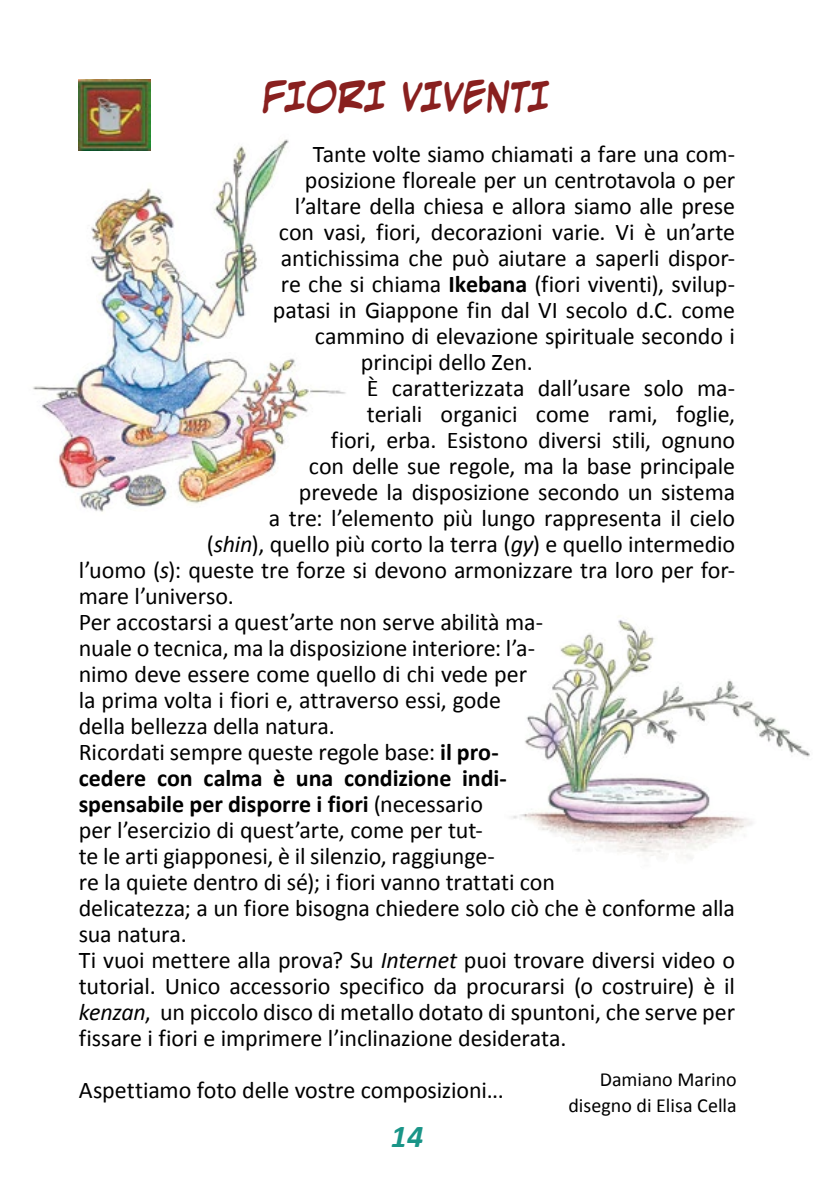
<style>
.page{position:relative;width:814px;height:1191px;background:#fff}
.page>*{position:absolute;margin:0;border:0;box-sizing:border-box;transform-origin:0 0}
.t1{font:700 36px "Evil Genius BB";letter-spacing:-.03em;color:#89201f;scale:.9 1}
.t2{font:italic 700 32px "Calibri";color:#1a9588}
.t3{font:24px "Calibri";letter-spacing:-.005em;color:#000}
.t4{font:700 24px "Calibri";color:#000}
.t5{font:20px/26px "Calibri";color:#000;text-align:right}
.s1{font-weight:700}
.s2{font-style:italic}
.s3{font-weight:400}
</style>
<div class="page">
<img style="left:79px;top:79px;width:72px;height:55px">
<img style="left:33px;top:134px;width:249px;height:378px">
<img style="left:512px;top:620px;width:167px;height:237px">
<h1 class="t1" style="left:262px;top:74px;width:322px">FIORI VIVENTI</h1>
<p class="t3" style="left:313px;top:139px;width:423px">Tante volte siamo chiamati a fare una com-</p>
<p class="t3" style="left:305px;top:165px;width:431px">posizione floreale per un centrotavola o per</p>
<p class="t3" style="left:295px;top:191px;width:442px">l’altare della chiesa e allora siamo alle prese</p>
<p class="t3" style="left:279px;top:217px;width:457px">con vasi, fiori, decorazioni varie. Vi è un’arte</p>
<p class="t3" style="left:281px;top:243px;width:456px">antichissima che può aiutare a saperli dispor-</p>
<p class="t3" style="left:281px;top:269px;width:456px">re che si chiama <span class="s1">Ikebana</span> (fiori viventi), svilup-</p>
<p class="t3" style="left:273px;top:295px;width:464px">patasi in Giappone fin dal VI secolo d.C. come</p>
<p class="t3" style="left:315px;top:321px;width:421px">cammino di elevazione spirituale secondo i</p>
<p class="t3" style="left:361px;top:347px;width:173px">principi dello Zen.</p>
<p class="t3" style="left:367px;top:373px;width:369px">È caratterizzata dall’usare solo ma-</p>
<p class="t3" style="left:367px;top:399px;width:370px">teriali organici come rami, foglie,</p>
<p class="t3" style="left:331px;top:425px;width:405px">fiori, erba. Esistono diversi stili, ognuno</p>
<p class="t3" style="left:309px;top:451px;width:428px">con delle sue regole, ma la base principale</p>
<p class="t3" style="left:299px;top:477px;width:438px">prevede la disposizione secondo un sistema</p>
<p class="t3" style="left:269px;top:503px;width:467px">a tre: l’elemento più lungo rappresenta il cielo</p>
<p class="t3" style="left:207px;top:529px;width:529px">(<span class="s2">shin</span>), quello più corto la terra (<span class="s2">gy</span>) e quello intermedio</p>
<p class="t3" style="left:79px;top:555px;width:657px">l’uomo (<span class="s2">s</span>): queste tre forze si devono armonizzare tra loro per for-</p>
<p class="t3" style="left:79px;top:581px;width:157px">mare l’universo.</p>
<p class="t3" style="left:79px;top:607px;width:465px">Per accostarsi a quest’arte non serve abilità ma-</p>
<p class="t3" style="left:79px;top:633px;width:458px">nuale o tecnica, ma la disposizione interiore: l’a-</p>
<p class="t3" style="left:79px;top:659px;width:450px">nimo deve essere come quello di chi vede per</p>
<p class="t3" style="left:79px;top:685px;width:424px">la prima volta i fiori e, attraverso essi, gode</p>
<p class="t3" style="left:79px;top:711px;width:257px">della bellezza della natura.</p>
<p class="t3" style="left:79px;top:737px;width:421px">Ricordati sempre queste regole base: <span class="s1">il pro-</span></p>
<p class="t4" style="left:79px;top:763px;width:429px">cedere con calma è una condizione indi-</p>
<p class="t4" style="left:79px;top:789px;width:405px">spensabile per disporre i fiori <span class="s3">(necessario</span></p>
<p class="t3" style="left:79px;top:815px;width:405px">per l’esercizio di quest’arte, come per tut-</p>
<p class="t3" style="left:79px;top:841px;width:417px">te le arti giapponesi, è il silenzio, raggiunge-</p>
<p class="t3" style="left:79px;top:867px;width:477px">re la quiete dentro di sé); i fiori vanno trattati con</p>
<p class="t3" style="left:79px;top:893px;width:657px">delicatezza; a un fiore bisogna chiedere solo ciò che è conforme alla</p>
<p class="t3" style="left:79px;top:919px;width:110px">sua natura.</p>
<p class="t3" style="left:79px;top:945px;width:657px">Ti vuoi mettere alla prova? Su <span class="s2">Internet</span> puoi trovare diversi video o</p>
<p class="t3" style="left:79px;top:971px;width:657px">tutorial. Unico accessorio specifico da procurarsi (o costruire) è il</p>
<p class="t3" style="left:79px;top:997px;width:657px"><span class="s2">kenzan</span>, un piccolo disco di metallo dotato di spuntoni, che serve per</p>
<p class="t3" style="left:79px;top:1023px;width:489px">fissare i fiori e imprimere l’inclinazione desiderata.</p>
<p class="t3" style="left:79px;top:1075px;width:426px">Aspettiamo foto delle vostre composizioni...</p>
<h2 class="t2" style="left:391px;top:1116px;width:34px">14</h2>
<p class="t5" style="left:568px;top:1066px;width:170px">Damiano Marino disegno di Elisa Cella</p>
</div>
